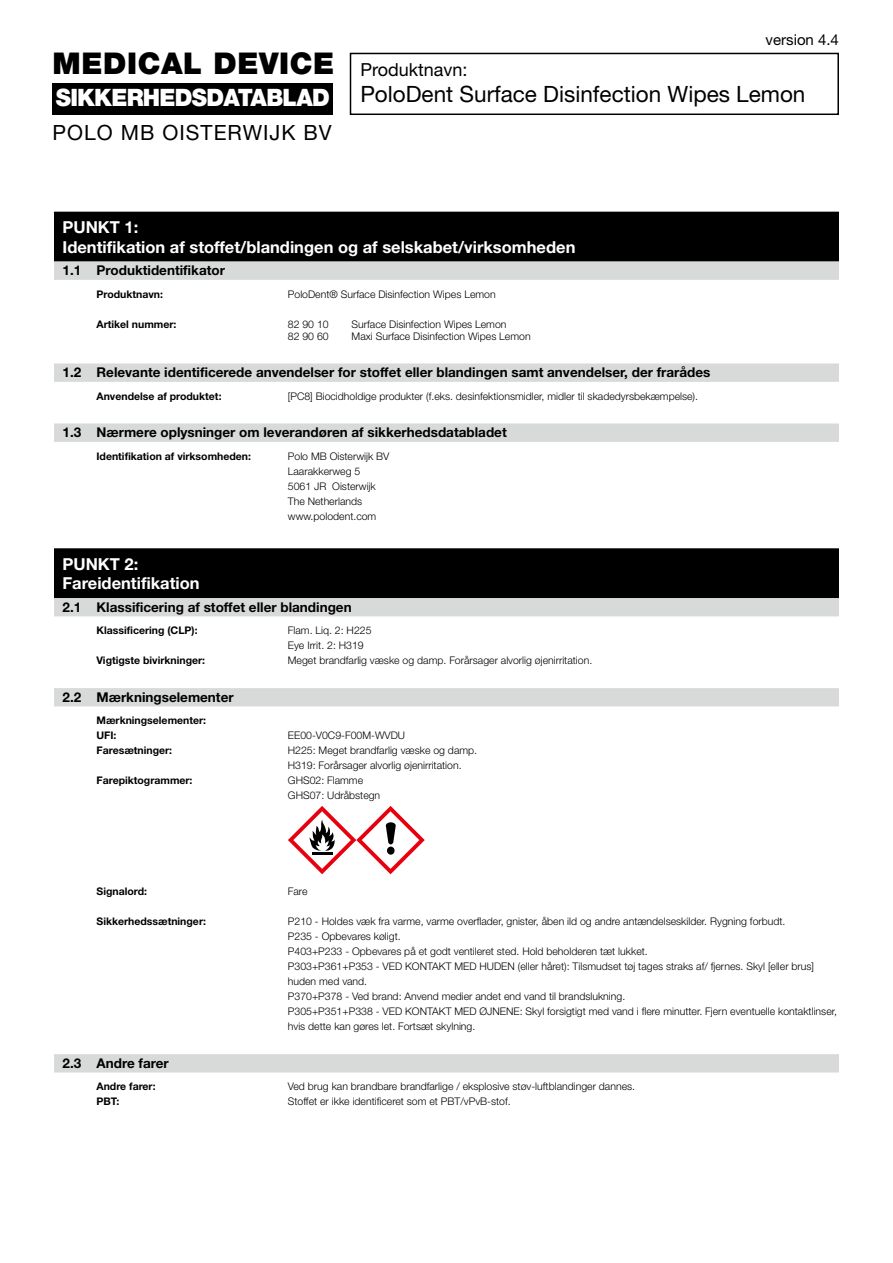
<style>
.page{position:relative;width:893px;height:1263px;background:#fff}
.page>*{position:absolute;margin:0;border:0;box-sizing:border-box;transform-origin:0 0}
.t1{font:900 30px "Helvetica Neue LT Pro";letter-spacing:.02em;color:#000}
.t2{font:900 24px "Helvetica Neue LT Pro";letter-spacing:-.03em;color:#fff;scale:.95 1}
.t3{font:22.5px "Helvetica Neue LT Pro";color:#000}
.t4{font:21px "Helvetica Neue LT Pro";letter-spacing:.05em;color:#000}
.t5{font:18px "Helvetica Neue LT Pro";color:#000}
.t6{font:700 16.5px/19.8px "Helvetica Neue LT Pro";color:#fff}
.t7{font:15px "Helvetica Neue LT Pro";color:#000}
.t8{font:700 13.5px "Helvetica Neue LT Pro";color:#000}
.t9{font:300 10.5px/15px "Helvetica Neue LT Pro";color:#000}
.t10{font:700 10.5px/15px "Helvetica Neue LT Pro";color:#000}
</style>
<div class="page">
<div style="left:54px;top:212px;width:785px;height:25px;background:#000"></div>
<div style="left:54px;top:231px;width:785px;height:26px;background:#000"></div>
<div style="left:54px;top:253px;width:785px;height:9px;background:#000"></div>
<div style="left:54px;top:261px;width:785px;height:18px;background:#d8dada"></div>
<div style="left:54px;top:275px;width:785px;height:5px;background:#d8dada"></div>
<div style="left:54px;top:363px;width:785px;height:18px;background:#d8dada"></div>
<div style="left:54px;top:377px;width:785px;height:5px;background:#d8dada"></div>
<div style="left:54px;top:423px;width:785px;height:18px;background:#d8dada"></div>
<div style="left:54px;top:437px;width:785px;height:5px;background:#d8dada"></div>
<div style="left:54px;top:548px;width:785px;height:26px;background:#000"></div>
<div style="left:54px;top:568px;width:785px;height:26px;background:#000"></div>
<div style="left:54px;top:589px;width:785px;height:9px;background:#000"></div>
<div style="left:54px;top:598px;width:785px;height:18px;background:#d8dada"></div>
<div style="left:54px;top:688px;width:785px;height:18px;background:#d8dada"></div>
<div style="left:54px;top:1054px;width:785px;height:18px;background:#d8dada"></div>
<div style="left:350px;top:53px;width:489px;height:62px;border:2px solid #000"></div>
<div style="left:52px;top:83px;width:281px;height:32px;background:#000"></div>
<svg style="left:288px;top:806px;width:137px;height:68px"></svg>
<h1 class="t1" style="left:52px;top:45px;width:283px">MEDICAL DEVICE</h1>
<h2 class="t2" style="left:56px;top:83px;width:290px">SIKKERHEDSDATABLAD</h2>
<h3 class="t4" style="left:52px;top:119px;width:281px">POLO MB OISTERWIJK BV</h3>
<h3 class="t7" style="left:766px;top:30px;width:75px">version 4.4</h3>
<h3 class="t5" style="left:360px;top:59px;width:109px">Produktnavn:</h3>
<h3 class="t3" style="left:360px;top:80px;width:447px">PoloDent Surface Disinfection Wipes Lemon</h3>
<h3 class="t6" style="left:62px;top:217px;width:514px">PUNKT 1:<br>Identifikation af stoffet/blandingen og af selskabet/virksomheden</h3>
<p class="t8" style="left:63px;top:262px;width:164px">1.1 Produktidentifikator</p>
<p class="t10" style="left:97px;top:286px;width:68px">Produktnavn:</p>
<p class="t9" style="left:288px;top:286px;width:209px">PoloDent® Surface Disinfection Wipes Lemon</p>
<p class="t10" style="left:97px;top:316px;width:81px">Artikel nummer:</p>
<p class="t9" style="left:288px;top:316px;width:42px">82 90 10</p>
<p class="t9" style="left:352px;top:316px;width:156px">Surface Disinfection Wipes Lemon</p>
<p class="t9" style="left:288px;top:328px;width:42px">82 90 60</p>
<p class="t9" style="left:352px;top:328px;width:180px">Maxi Surface Disinfection Wipes Lemon</p>
<p class="t8" style="left:63px;top:364px;width:649px">1.2 Relevante identificerede anvendelser for stoffet eller blandingen samt anvendelser, der frarådes</p>
<p class="t10" style="left:97px;top:388px;width:127px">Anvendelse af produktet:</p>
<p class="t9" style="left:288px;top:388px;width:412px">[PC8] Biocidholdige produkter (f.eks. desinfektionsmidler, midler til skadedyrsbekæmpelse).</p>
<p class="t8" style="left:63px;top:424px;width:446px">1.3 Nærmere oplysninger om leverandøren af sikkerhedsdatabladet</p>
<p class="t10" style="left:97px;top:448px;width:156px">Identifikation af virksomheden:</p>
<p class="t9" style="left:288px;top:448px;width:103px">Polo MB Oisterwijk BV<br>Laarakkerweg 5<br>5061 JR Oisterwijk<br>The Netherlands www.polodent.com</p>
<h3 class="t6" style="left:62px;top:553px;width:139px">PUNKT 2:<br>Fareidentifikation</h3>
<p class="t8" style="left:63px;top:599px;width:291px">2.1 Klassificering af stoffet eller blandingen</p>
<p class="t10" style="left:97px;top:623px;width:103px">Klassificering (CLP):</p>
<p class="t9" style="left:288px;top:623px;width:85px">Flam. Liq. 2: H225<br>Eye Irrit. 2: H319</p>
<p class="t10" style="left:97px;top:653px;width:110px">Vigtigste bivirkninger:</p>
<p class="t9" style="left:288px;top:653px;width:306px">Meget brandfarlig væske og damp. Forårsager alvorlig øjenirritation.</p>
<p class="t8" style="left:63px;top:689px;width:173px">2.2 Mærkningselementer</p>
<p class="t10" style="left:97px;top:713px;width:111px">Mærkningselementer:<br>UFI:</p>
<p class="t9" style="left:288px;top:728px;width:119px">EE00-V0C9-F00M-WVDU</p>
<p class="t10" style="left:97px;top:743px;width:77px">Faresætninger:</p>
<p class="t9" style="left:288px;top:743px;width:191px">H225: Meget brandfarlig væske og damp.<br>H319: Forårsager alvorlig øjenirritation.</p>
<p class="t10" style="left:97px;top:773px;width:98px">Farepiktogrammer:</p>
<p class="t9" style="left:288px;top:773px;width:94px">GHS02: Flamme<br>GHS07: Udråbstegn</p>
<p class="t10" style="left:97px;top:884px;width:52px">Signalord:</p>
<p class="t9" style="left:288px;top:884px;width:21px">Fare</p>
<p class="t10" style="left:97px;top:914px;width:111px">Sikkerhedssætninger:</p>
<p class="t9" style="left:288px;top:914px;width:551px">P210 - Holdes væk fra varme, varme overflader, gnister, åben ild og andre antændelseskilder. Rygning forbudt.<br>P235 - Opbevares køligt.<br>P403+P233 - Opbevares på et godt ventileret sted. Hold beholderen tæt lukket.<br>P303+P361+P353 - VED KONTAKT MED HUDEN (eller håret): Tilsmudset tøj tages straks af/ fjernes. Skyl [eller brus] huden med vand.<br>P370+P378 - Ved brand: Anvend medier andet end vand til brandslukning.<br>P305+P351+P338 - VED KONTAKT MED ØJNENE: Skyl forsigtigt med vand i flere minutter. Fjern eventuelle kontaktlinser, hvis dette kan gøres let. Fortsæt skylning.</p>
<p class="t8" style="left:63px;top:1055px;width:108px">2.3 Andre farer</p>
<p class="t10" style="left:97px;top:1079px;width:61px">Andre farer:</p>
<p class="t9" style="left:288px;top:1079px;width:349px">Ved brug kan brandbare brandfarlige / eksplosive støv-luftblandinger dannes.</p>
<p class="t10" style="left:97px;top:1094px;width:24px">PBT:</p>
<p class="t9" style="left:288px;top:1094px;width:224px">Stoffet er ikke identificeret som et PBT/vPvB-stof.</p>
</div>
